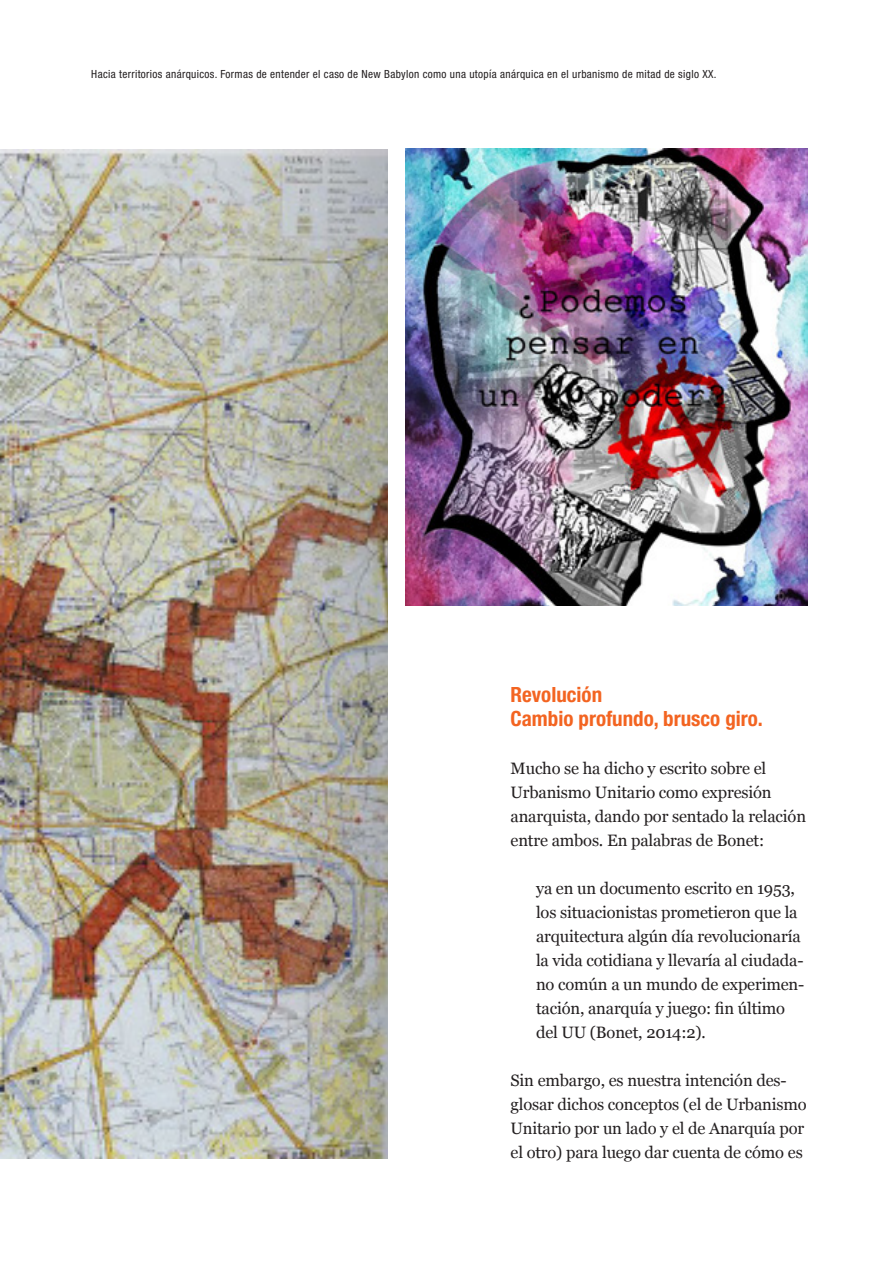
<style>
.page{position:relative;width:893px;height:1263px;background:#fff}
.page>*{position:absolute;margin:0;border:0;box-sizing:border-box;transform-origin:0 0}
.Normal1{font:700 condensed 21px "Helvetica Neue LT Std";color:#f36421}
.Normal1-2{font:16.5px/24px "Georgia";letter-spacing:-.01em;color:#231f20}
.CITA_CON_SANGRIA{font:16.5px/24px "Georgia";letter-spacing:-.01em;color:#231f20}
.t1{font:condensed 11.25px "Helvetica Neue LT Std";letter-spacing:.03em;color:#231f20}
.s1{font-style:italic}
</style>
<div class="page">
<img style="left:0;top:149px;width:387px;height:1009px">
<img style="left:405px;top:149px;width:403px;height:456px">
<p class="t1" style="left:91px;top:67px;width:627px">Hacia territorios anárquicos. Formas de entender el caso de New Babylon como una utopía anárquica en el urbanismo de mitad de siglo XX.</p>
<p class="Normal1" style="left:510px;top:682px;width:93px">Revolución</p>
<p class="Normal1" style="left:510px;top:706px;width:254px">Cambio profundo, brusco giro.</p>
<p class="Normal1-2" style="left:510px;top:756px;width:297px">Mucho se ha dicho y escrito sobre el Urbanismo Unitario como expresión anarquista, dando por sentado la relación entre ambos. En palabras de Bonet:</p>
<p class="CITA_CON_SANGRIA" style="left:536px;top:876px;width:270px">ya en un documento escrito en 1953, los situacionistas prometieron que la arquitectura algún día revolucionaría la vida cotidiana y llevaría al ciudada&shy;no común a un mundo de experimen&shy;tación, anarquía y juego: fin último del UU (Bonet, 2014:2)<span class="s1">.</span></p>
<p class="Normal1-2" style="left:510px;top:1068px;width:298px">Sin embargo, es nuestra intención des&shy;glosar dichos conceptos (el de Urbanismo Unitario por un lado y el de Anarquía por el otro) para luego dar cuenta de cómo es</p>
</div>
